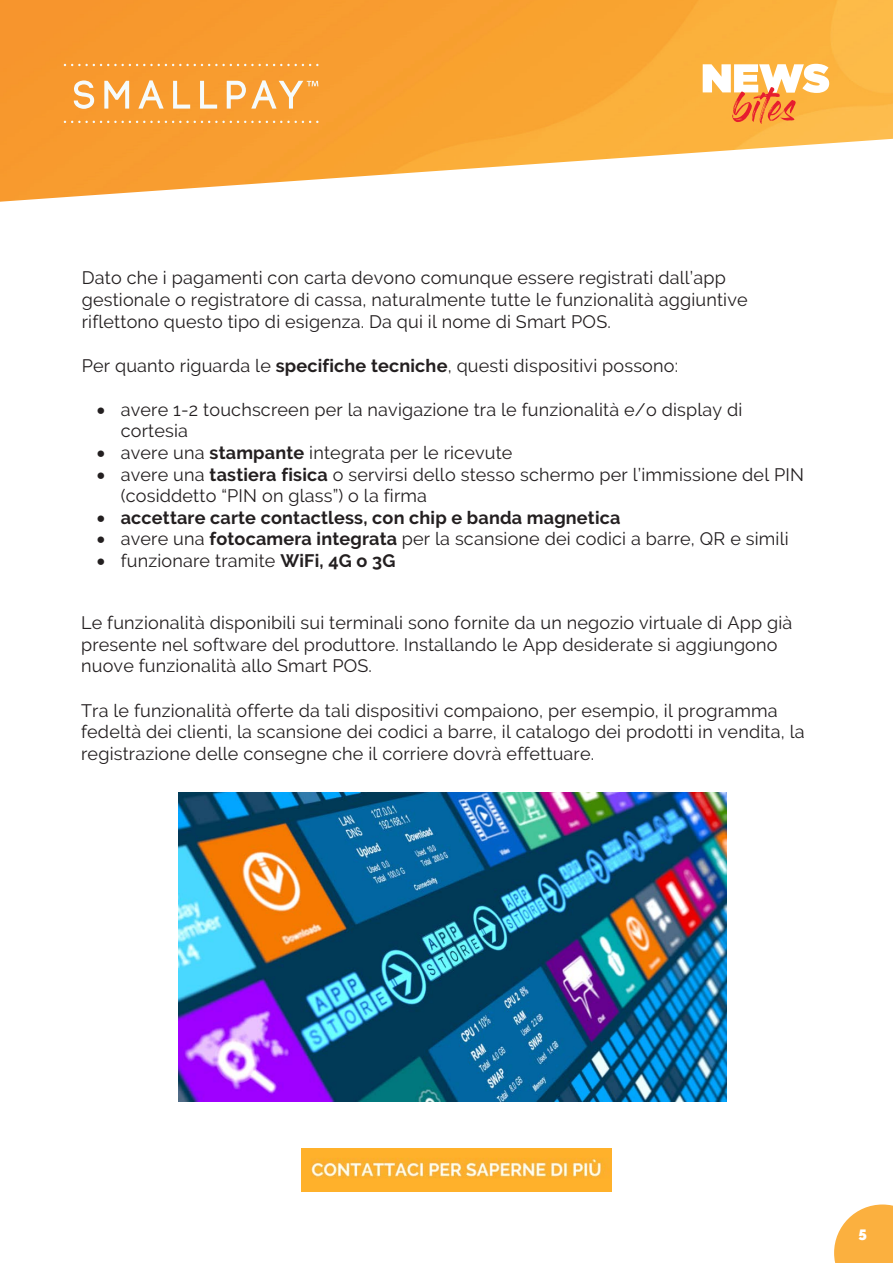
<style>
.page{position:relative;width:893px;height:1263px;background:#fff}
.page>*{position:absolute;margin:0;border:0;box-sizing:border-box;transform-origin:0 0}
.t1{font:18px/21.6px "Raleway";letter-spacing:.01em;color:#231f20}
.t2{font:700 18px "Raleway";letter-spacing:.01em;color:#231f20}
.t3{font:900 15px "Raleway";color:#fff}
.s1{font-weight:700}
</style>
<div class="page">
<img style="left:0;top:0;width:893px;height:202px">
<svg style="left:74px;top:80px;width:20px;height:29px"></svg>
<svg style="left:104px;top:81px;width:25px;height:28px"></svg>
<svg style="left:138px;top:80px;width:26px;height:29px"></svg>
<svg style="left:173px;top:81px;width:17px;height:28px"></svg>
<svg style="left:200px;top:81px;width:17px;height:28px"></svg>
<svg style="left:64px;top:64px;width:255px;height:2px"></svg>
<svg style="left:64px;top:121px;width:255px;height:2px"></svg>
<svg style="left:227px;top:80px;width:91px;height:29px"></svg>
<svg style="left:834px;top:1204px;width:59px;height:59px;background:#fbbc5d"></svg>
<svg style="left:703px;top:64px;width:126px;height:60px"></svg>
<img style="left:301px;top:1148px;width:311px;height:44px">
<img style="left:179px;top:792px;width:547px;height:309px">
<p class="t1" style="left:82px;top:267px;width:667px">Dato che i pagamenti con carta devono comunque essere registrati dall’app gestionale o registratore di cassa, naturalmente tutte le funzionalità aggiuntive riflettono questo tipo di esigenza. Da qui il nome di Smart POS.</p>
<p class="t1" style="left:82px;top:354px;width:598px">Per quanto riguarda le <span class="s1">specifiche tecniche</span>, questi dispositivi possono:</p>
<p class="t1" style="left:121px;top:399px;width:623px;text-indent:-24px">• avere 1-2 touchscreen per la navigazione tra le funzionalità e/o display di cortesia</p>
<p class="t1" style="left:97px;top:442px;width:417px">• avere una <span class="s1">stampante</span> integrata per le ricevute</p>
<p class="t1" style="left:121px;top:463px;width:685px;text-indent:-24px">• avere una <span class="s1">tastiera fisica</span> o servirsi dello stesso schermo per l’immissione del PIN (cosiddetto “PIN on glass”) o la firma</p>
<p class="t2" style="left:97px;top:507px;width:525px">• accettare carte contactless, con chip e banda magnetica</p>
<p class="t1" style="left:97px;top:528px;width:693px">• avere una <span class="s1">fotocamera integrata</span> per la scansione dei codici a barre, QR e simili</p>
<p class="t1" style="left:97px;top:550px;width:300px">• funzionare tramite <span class="s1">WiFi, 4G o 3G</span></p>
<p class="t1" style="left:81px;top:612px;width:713px">Le funzionalità disponibili sui terminali sono fornite da un negozio virtuale di App già presente nel software del produttore. Installando le App desiderate si aggiungono nuove funzionalità allo Smart POS.</p>
<p class="t1" style="left:81px;top:699px;width:725px">Tra le funzionalità offerte da tali dispositivi compaiono, per esempio, il programma fedeltà dei clienti, la scansione dei codici a barre, il catalogo dei prodotti in vendita, la registrazione delle consegne che il corriere dovrà effettuare.</p>
<p class="t3" style="left:858px;top:1223px;width:10px">5</p>
</div>
